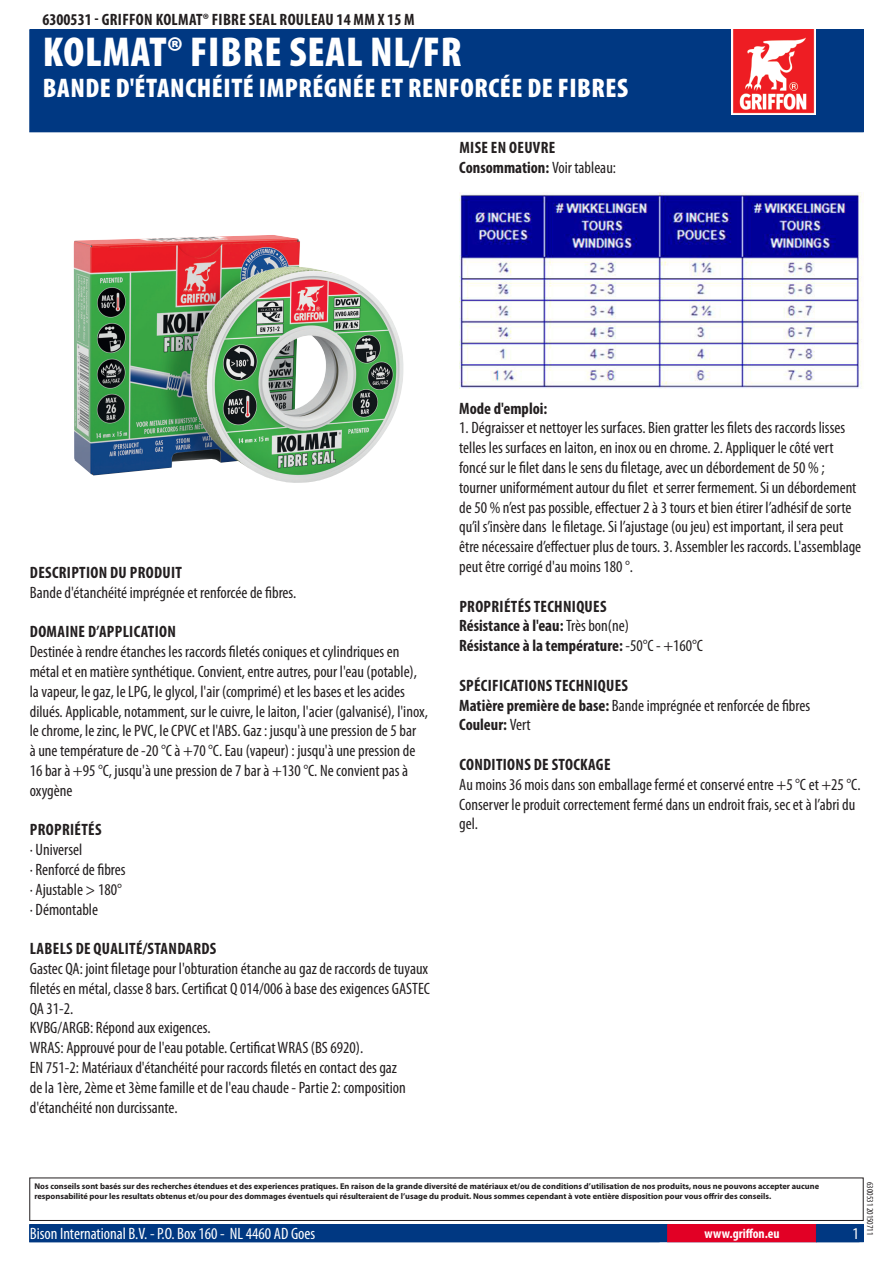
<style>
.page{position:relative;width:893px;height:1263px;background:#fff}
.page>*{position:absolute;margin:0;border:0;box-sizing:border-box;transform-origin:0 0}
.PageHeader{font:900 condensed 42px "Myriad Pro";letter-spacing:.02em;color:#fff}
.PageSubheader{font:900 condensed 27px "Myriad Pro";letter-spacing:.02em;color:#fff}
.Regular{font:condensed 16.5px/19.8px "Myriad Pro";color:#231f20}
.TOCItem{font:700 condensed 16.5px "Myriad Pro";letter-spacing:.02em;color:#231f20}
.Regular-2{font:700 condensed 16.5px "Myriad Pro";color:#231f20}
.ContactData{font:condensed 16.5px "Myriad Pro";color:#fff}
.URL{font:700 condensed 13.5px "Myriad Pro";color:#fff}
.Revisie{font:condensed 9px "Myriad Pro";color:#231f20}
.Disclaimer{font:700 8.4px/10.1px "Myriad Pro";color:#231f20}
.s1{font-weight:400}
.s2{font-weight:700}
</style>
<div class="page">
<div style="left:30px;top:30px;width:833px;height:102px;background:#003882"></div>
<img style="left:731px;top:30px;width:85px;height:85px">
<div style="left:29px;top:1177px;width:835px;height:44px;border:1px solid #231f20"></div>
<div style="left:30px;top:1225px;width:833px;height:17px;background:#003882"></div>
<div style="left:29px;top:1224px;width:835px;height:18px;border:1px solid #003882"></div>
<div style="left:668px;top:1225px;width:148px;height:17px;background:#e20025"></div>
<div style="left:667px;top:1224px;width:150px;height:18px;border:1px solid #e20025"></div>
<img style="left:74px;top:235px;width:330px;height:248px">
<img style="left:459px;top:193px;width:403px;height:195px">
<p class="TOCItem" style="left:43px;top:9px;width:374px">6300531 - GRIFFON KOLMAT® FIBRE SEAL ROULEAU 14 MM X 15 M</p>
<p class="PageHeader" style="left:43px;top:25px;width:417px">KOLMAT® FIBRE SEAL NL/FR</p>
<p class="PageSubheader" style="left:43px;top:70px;width:586px">BANDE D'ÉTANCHÉITÉ IMPRÉGNÉE ET RENFORCÉE DE FIBRES</p>
<p class="TOCItem" style="left:459px;top:137px;width:97px">MISE EN OEUVRE</p>
<p class="Regular-2" style="left:459px;top:157px;width:158px">CONSOMMATION: <span class="s1">Voir tableau:</span></p>
<p class="TOCItem" style="left:30px;top:562px;width:154px">DESCRIPTION DU PRODUIT</p>
<p class="Regular" style="left:30px;top:582px;width:268px">Bande d'étanchéité imprégnée et renforcée de fibres.</p>
<p class="TOCItem" style="left:30px;top:621px;width:147px">DOMAINE D’APPLICATION</p>
<p class="Regular" style="left:30px;top:642px;width:400px">Destinée à rendre étanches les raccords filetés coniques et cylindriques en métal et en matière synthétique. Convient, entre autres, pour l'eau (potable), la vapeur, le gaz, le LPG, le glycol, l'air (comprimé) et les bases et les acides dilués. Applicable, notamment, sur le cuivre, le laiton, l'acier (galvanisé), l'inox, le chrome, le zinc, le PVC, le CPVC et l'ABS. Gaz : jusqu'à une pression de 5 bar<br>à une température de -20 °C à +70 °C. Eau (vapeur) : jusqu'à une pression de<br>1 6 bar à +95 °C, jusqu'à une pression de 7 bar à +1 30 °C. Ne convient pas à oxygène</p>
<p class="TOCItem" style="left:30px;top:819px;width:72px">PROPRIÉTÉS</p>
<p class="Regular" style="left:30px;top:840px;width:54px">· Universel</p>
<p class="Regular" style="left:30px;top:859px;width:97px">· Renforcé de fibres</p>
<p class="Regular" style="left:30px;top:879px;width:93px">· Ajustable &gt; 1 80°</p>
<p class="Regular" style="left:30px;top:899px;width:70px">· Démontable</p>
<p class="TOCItem" style="left:30px;top:938px;width:180px">LABELS DE QUALITÉ/STANDARDS</p>
<p class="Regular" style="left:30px;top:958px;width:402px">Gastec QA: joint filetage pour l'obturation étanche au gaz de raccords de tuyaux filetés en métal, classe 8 bars. Certificat Q 01 4/006 à base des exigences GASTEC QA 31 -2.<br>KVBG/ARGB: Répond aux exigences.<br>WRAS: Approuvé pour de l'eau potable. Certificat WRAS (BS 6920).<br>EN 751 -2: Matériaux d'étanchéité pour raccords filetés en contact des gaz<br>de la 1 ère, 2ème et 3ème famille et de l'eau chaude - Partie 2: composition d'étanchéité non durcissante.</p>
<p class="Regular-2" style="left:459px;top:398px;width:90px">MODE D'EMPLOI:</p>
<p class="Regular" style="left:459px;top:418px;width:403px">1 . Dégraisser et nettoyer les surfaces. Bien gratter les filets des raccords lisses telles les surfaces en laiton, en inox ou en chrome. 2. Appliquer le côté vert foncé sur le filet dans le sens du filetage, avec un débordement de 50 % ; tourner uniformément autour du filet et serrer fermement. Si un débordement de 50 % n’est pas possible, effectuer 2 à 3 tours et bien étirer l’adhésif de sorte qu’il s’insère dans le filetage. Si l’ajustage (ou jeu) est important, il sera peut être nécessaire d’effectuer plus de tours. 3. Assembler les raccords. L'assemblage peut être corrigé d'au moins 1 80 °.</p>
<p class="TOCItem" style="left:459px;top:596px;width:147px">PROPRIÉTÉS TECHNIQUES</p>
<p class="Regular-2" style="left:459px;top:616px;width:171px">RÉSISTANCE À L'EAU: <span class="s1">Très bon(ne)</span></p>
<p class="Regular-2" style="left:459px;top:635px;width:245px">RÉSISTANCE À LA TEMPÉRATURE: <span class="s1">-50°C - +1 60°C</span></p>
<p class="TOCItem" style="left:459px;top:675px;width:169px">SPÉCIFICATIONS TECHNIQUES</p>
<p class="Regular" style="left:459px;top:695px;width:352px"><span class="s2">MATIÈRE PREMIÈRE DE BASE:</span> Bande imprégnée et renforcée de fibres</p>
<p class="Regular-2" style="left:459px;top:715px;width:73px">COULEUR: <span class="s1">Vert</span></p>
<p class="TOCItem" style="left:459px;top:754px;width:153px">CONDITIONS DE STOCKAGE</p>
<p class="Regular" style="left:459px;top:774px;width:403px">Au moins 36 mois dans son emballage fermé et conservé entre +5 °C et +25 °C.<br>Conserver le produit correctement fermé dans un endroit frais, sec et à l’abri du gel.</p>
<p class="Disclaimer" style="left:34px;top:1181px;width:786px">Nos conseils sont basés sur des recherches étendues et des experiences pratiques. En raison de la grande diversité de matériaux et/ou de conditions d’utilisation de nos produits, nous ne pouvons accepter aucune responsabilité pour les resultats obtenus et/ou pour des dommages éventuels qui résulteraient de l’usage du produit. Nous sommes cependant à vote entière disposition pour vous offrir des conseils.</p>
<p class="ContactData" style="left:30px;top:1224px;width:287px">Bison International B.V. - P.O. Box 1 60 - NL 4460 AD Goes</p>
<p class="URL" style="left:704px;top:1225px;width:77px">WWW.GRIFFON.EU</p>
<p class="Revisie" style="left:875px;top:1182px;width:53px;rotate:90deg">6300531 201 50711</p>
</div>
